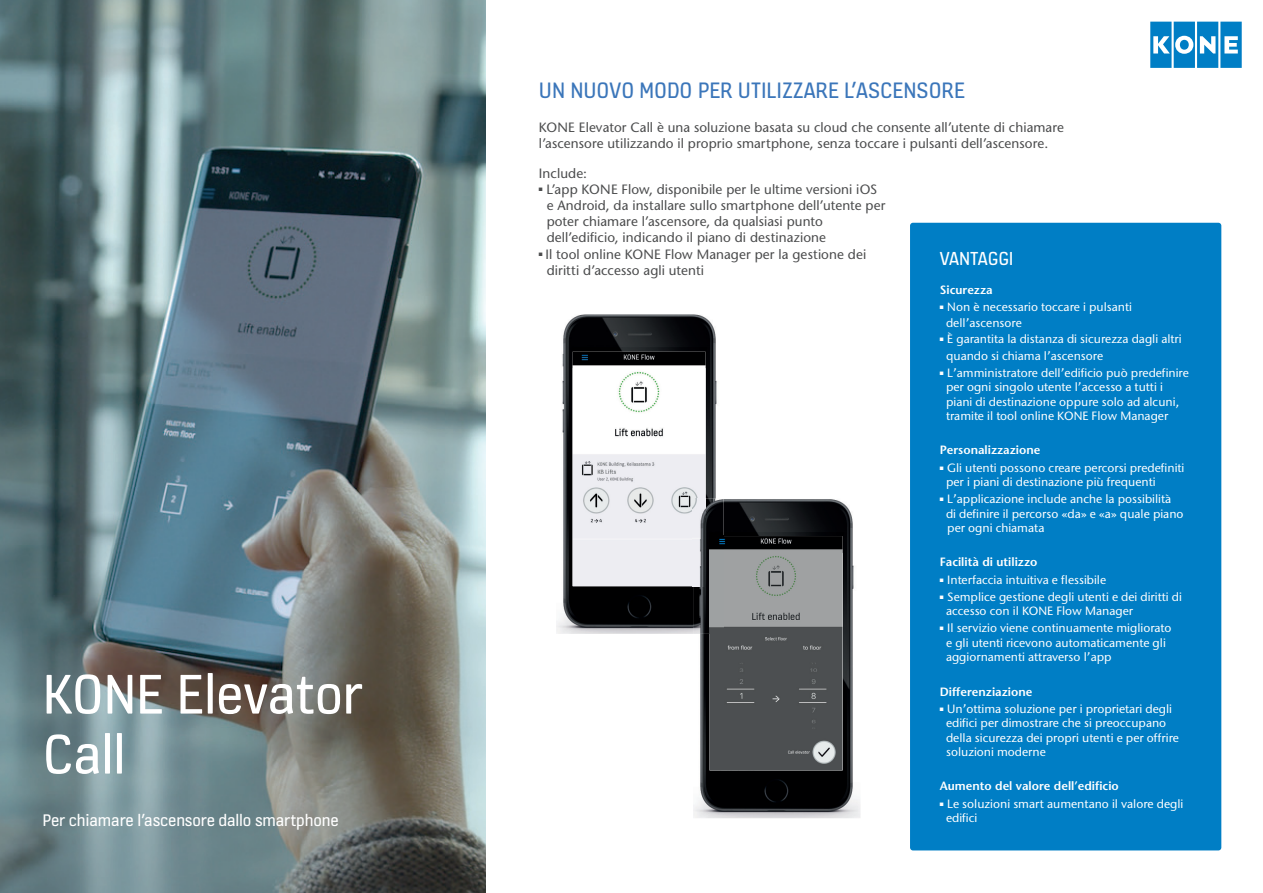
<style>
.page{position:relative;width:1263px;height:893px;background:#fff}
.page>*{position:absolute;margin:0;border:0;box-sizing:border-box;transform-origin:0 0}
.Headline__White{font:60px/60px "KONE Information v 13";letter-spacing:-.005em;color:#fff}
.Headline__Blue__Smal{font:24px "KONE Information v 13";color:#3b76ba}
.t1{font:20.25px "KONE Information";color:#fff}
.Lead_text__White{font:18px "KONE Information v 13";letter-spacing:-.01em;color:#fff}
.testo_itc_stone_sans{font:500 13.5px/16.2px "Stone Sans Std";letter-spacing:.005em;color:#4b4c4d}
.t2{font:500 12px/14.4px "Stone Sans ITC";color:#fff}
.t3{font:600 12px "Stone Sans";color:#fff}
</style>
<div class="page">
<img style="left:0;top:0;width:486px;height:893px">
<svg style="left:1150px;top:22px;width:92px;height:46px"></svg>
<img style="left:556px;top:314px;width:161px;height:320px">
<img style="left:573px;top:352px;width:132px;height:234px">
<img style="left:693px;top:499px;width:167px;height:319px">
<img style="left:693px;top:499px;width:31px;height:135px">
<img style="left:693px;top:499px;width:13px;height:87px">
<img style="left:710px;top:536px;width:132px;height:235px">
<img style="left:709px;top:536px;width:15px;height:98px">
<div style="left:910px;top:223px;width:311px;height:627px;background:#007ec5;border-radius:3px"></div>
<p class="Headline__White" style="left:43px;top:661px;width:322px">KONE Elevator<br>Call</p>
<p class="Lead_text__White" style="left:43px;top:808px;width:298px">Per chiamare l’ascensore dallo smartphone</p>
<p class="Headline__Blue__Smal" style="left:539px;top:74px;width:428px">UN NUOVO MODO PER UTILIZZARE L’ASCENSORE</p>
<p class="testo_itc_stone_sans" style="left:539px;top:119px;width:527px">KONE Elevator Call è una soluzione basata su cloud che consente all’utente di chiamare l’ascensore utilizzando il proprio smartphone, senza toccare i pulsanti dell’ascensore.</p>
<p class="testo_itc_stone_sans" style="left:539px;top:165px;width:50px">Include:</p>
<p class="testo_itc_stone_sans" style="left:547px;top:181px;width:340px;text-indent:-8px">■ L’app KONE Flow, disponibile per le ultime versioni iOS e Android, da installare sullo smartphone dell’utente per poter chiamare l’ascensore, da qualsiasi punto dell’edificio, indicando il piano di destinazione</p>
<p class="testo_itc_stone_sans" style="left:547px;top:246px;width:321px;text-indent:-8px">■ Il tool online KONE Flow Manager per la gestione dei diritti d’accesso agli utenti</p>
<p class="t1" style="left:940px;top:245px;width:75px">VANTAGGI</p>
<p class="t3" style="left:940px;top:282px;width:54px">Sicurezza</p>
<p class="t2" style="left:946px;top:299px;width:187px;line-height:16.2px;text-indent:-6px">■ Non è necessario toccare i pulsanti dell’ascensore</p>
<p class="t2" style="left:946px;top:331px;width:237px;line-height:16.2px;text-indent:-6px">■ È garantita la distanza di sicurezza dagli altri quando si chiama l’ascensore</p>
<p class="t2" style="left:946px;top:365px;width:244px;text-indent:-6px">■ L’amministratore dell’edificio può predefinire per ogni singolo utente l’accesso a tutti i piani di destinazione oppure solo ad alcuni, tramite il tool online KONE Flow Manager</p>
<p class="t3" style="left:940px;top:443px;width:102px">Personalizzazione</p>
<p class="t2" style="left:946px;top:460px;width:240px;text-indent:-6px">■ Gli utenti possono creare percorsi predefiniti per i piani di destinazione più frequenti</p>
<p class="t2" style="left:946px;top:492px;width:239px;text-indent:-6px">■ L’applicazione include anche la possibilità di definire il percorso «da» e «a» quale piano per ogni chiamata</p>
<p class="t3" style="left:940px;top:555px;width:99px">Facilità di utilizzo</p>
<p class="t2" style="left:940px;top:572px;width:168px">■ Interfaccia intuitiva e flessibile</p>
<p class="t2" style="left:946px;top:589px;width:237px;text-indent:-6px">■ Semplice gestione degli utenti e dei diritti di accesso con il KONE Flow Manager</p>
<p class="t2" style="left:946px;top:621px;width:227px;text-indent:-6px">■ Il servizio viene continuamente migliorato e gli utenti ricevono automaticamente gli aggiornamenti attraverso l’app</p>
<p class="t3" style="left:940px;top:684px;width:94px">Differenziazione</p>
<p class="t2" style="left:946px;top:701px;width:234px;text-indent:-6px">■ Un’ottima soluzione per i proprietari degli edifici per dimostrare che si preoccupano della sicurezza dei propri utenti e per offrire soluzioni moderne</p>
<p class="t3" style="left:940px;top:779px;width:180px">Aumento del valore dell’edificio</p>
<p class="t2" style="left:946px;top:796px;width:239px;text-indent:-6px">■ Le soluzioni smart aumentano il valore degli edifici</p>
</div>
